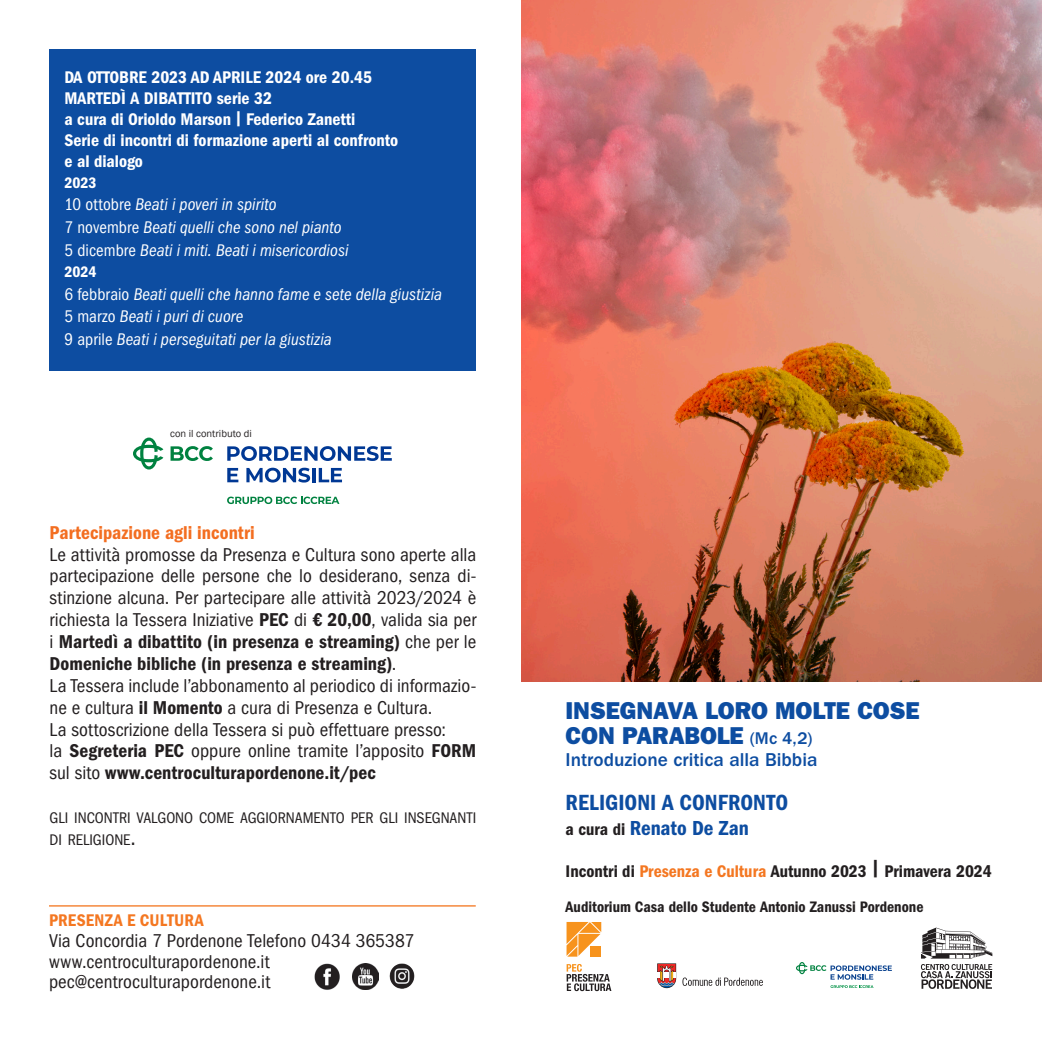
<style>
.page{position:relative;width:1042px;height:1042px;background:#fff}
.page>*{position:absolute;margin:0;border:0;box-sizing:border-box;transform-origin:0 0}
.t1{font:24.5px "ITC Franklin Gothic Std Hvy";letter-spacing:-.005em;color:#0d4da1}
.t2{font:22.75px "ITC Franklin Gothic Std Dm Cd";color:#0d4da1}
.t3{font:21px "ITC Franklin Gothic Std Dm Cd";letter-spacing:-.005em;color:#0d4da1}
.t4{font:condensed 19.25px/21.9px "ITC Franklin Gothic Std";letter-spacing:.005em;color:#231f20;text-align:justify}
.t5{font:19.25px/21.9px "ITC Franklin Gothic Std Dm Cd";letter-spacing:.005em;color:#231f20}
.t6{font:500 19.25px "ITC Franklin Gothic Std";color:#0d4da1}
.t7{font:19.25px "ITC Franklin Gothic Std Dm Cd";color:#f36e21}
.DATA{font:italic condensed 17.5px "ITC Franklin Gothic Std";letter-spacing:.005em;color:#fff}
.t8{font:17.5px "ITC Franklin Gothic Std Dm Cd";color:#fff}
.t9{font:17.5px "ITC Franklin Gothic Std Dm Cd";color:#231f20}
.t10{font:17.5px "ITC Franklin Gothic Std Dm Cd";letter-spacing:.01em;color:#f47721}
.t11{font:condensed 15.92px/21.9px "ITC Franklin Gothic Std";color:#231f20}
.t12{font:15.75px "ITC Franklin Gothic Std Dm Cd";color:#231f20}
.DATA-2{font:15.75px "ITC Franklin Gothic Std Dm Cd";color:#fff}
.t13{font:10.5px "Franklin Gothic";color:#231f20}
.s1{font-family:"DIN Alternate";font-weight:700}
.s2{font-style:normal}
.s3{font-family:"ITC Franklin Gothic Std Dm Cd";font-stretch:normal}
.s4{font-family:"ITC Franklin Gothic Std";font-stretch:condensed}
.s5{font-size:22.75px}
.s6{font-family:"ITC Franklin Gothic Std";font-weight:500;font-size:17.5px}
.s7{font-size:17.5px;color:#231f20}
.s8{color:#f47721}
</style>
<div class="page">
<svg style="left:657px;top:963px;width:19px;height:25px"></svg>
<svg style="left:682px;top:977px;width:81px;height:9px"></svg>
<svg style="left:921px;top:927px;width:71px;height:31px"></svg>
<svg style="left:921px;top:964px;width:71px;height:25px"></svg>
<svg style="left:566px;top:922px;width:35px;height:34px"></svg>
<svg style="left:566px;top:964px;width:45px;height:27px"></svg>
<svg style="left:796px;top:962px;width:96px;height:17px"></svg>
<svg style="left:830px;top:985px;width:43px;height:3px"></svg>
<img style="left:521px;top:0;width:521px;height:681px">
<div style="left:50px;top:50px;width:426px;height:321px;background:#0d4da1"></div>
<hr style="left:49px;top:905px;width:427px;height:1px;background:#f47721">
<img style="left:314px;top:963px;width:26px;height:27px">
<img style="left:352px;top:963px;width:26px;height:26px">
<img style="left:389px;top:963px;width:26px;height:26px">
<svg style="left:133px;top:437px;width:80px;height:32px"></svg>
<svg style="left:227px;top:496px;width:112px;height:8px"></svg>
<svg style="left:227px;top:446px;width:165px;height:15px"></svg>
<svg style="left:227px;top:468px;width:11px;height:14px"></svg>
<svg style="left:246px;top:468px;width:64px;height:14px"></svg>
<hr style="left:312px;top:468px;width:3px;height:14px;background:#003894">
<svg style="left:319px;top:468px;width:23px;height:14px"></svg>
<p class="t8" style="left:64px;top:67px;width:309px">DA OTTOBRE 2023 AD APRILE 2024 ore 20.45</p>
<p class="t8" style="left:64px;top:88px;width:209px">MARTEDÌ A DIBATTITO serie 32</p>
<p class="t8" style="left:64px;top:109px;width:292px">a cura di Orioldo Marson <span class="s1">|</span> Federico Zanetti</p>
<p class="t8" style="left:64px;top:130px;width:335px">Serie di incontri di formazione aperti al confronto</p>
<p class="t8" style="left:64px;top:151px;width:80px">e al dialogo</p>
<p class="DATA-2" style="left:64px;top:173px;width:34px">2023</p>
<p class="DATA" style="left:64px;top:195px;width:214px"><span class="s2">10 ottobre</span> Beati i poveri in spirito</p>
<p class="DATA" style="left:64px;top:218px;width:279px"><span class="s2">7 novembre</span> Beati quelli che sono nel pianto</p>
<p class="DATA" style="left:64px;top:240px;width:285px"><span class="s2">5 dicembre</span> Beati i miti. Beati i misericordiosi</p>
<p class="DATA-2" style="left:64px;top:263px;width:34px">2024</p>
<p class="DATA" style="left:64px;top:284px;width:379px"><span class="s2">6 febbraio</span> Beati quelli che hanno fame e sete della giustizia</p>
<p class="DATA" style="left:64px;top:307px;width:180px"><span class="s2">5 marzo</span> Beati i puri di cuore</p>
<p class="DATA" style="left:64px;top:330px;width:269px"><span class="s2">9 aprile</span> Beati i perseguitati per la giustizia</p>
<p class="t13" style="left:170px;top:427px;width:83px">con il contributo di</p>
<p class="t7" style="left:50px;top:521px;width:207px">Partecipazione agli incontri</p>
<p class="t4" style="left:50px;top:543px;width:428px">Le attività promosse da Presenza e Cultura sono aperte alla partecipazione delle persone che lo desiderano, senza di&shy;stinzione alcuna. Per partecipare alle attività 2023/2024 è richiesta la Tessera Iniziative <span class="s3">PEC</span> di <span class="s3">€ 20,00</span>, valida sia per i <span class="s3">Martedì a dibattito (in presenza e streaming)</span> che per le <span class="s3">Domeniche bibliche (in presenza e streaming)</span>.</p>
<p class="t4" style="left:50px;top:675px;width:428px">La Tessera include l’abbonamento al periodico di informazio&shy;ne e cultura <span class="s3">il Momento</span> a cura di Presenza e Cultura.</p>
<p class="t4" style="left:50px;top:718px;width:398px">La sottoscrizione della Tessera si può effettuare presso:</p>
<p class="t5" style="left:50px;top:740px;width:428px"><span class="s4">la</span> Segreteria PEC <span class="s4">oppure online tramite l’apposito</span> FORM <span class="s4">sul sito</span> www.centroculturapordenone.it/pec</p>
<p class="t11" style="left:50px;top:807px;width:428px">GLI INCONTRI VALGONO COME AGGIORNAMENTO PER GLI INSEGNANTI<br>DI RELIGIONE<span class="s5">.</span></p>
<p class="t10" style="left:49px;top:910px;width:156px">PRESENZA E CULTURA</p>
<p class="t4" style="left:49px;top:930px;width:367px">Via Concordia 7 Pordenone Telefono 0434 365387</p>
<p class="t4" style="left:49px;top:951px;width:222px">www.centroculturapordenone.it</p>
<p class="t4" style="left:49px;top:970px;width:223px">pec@centroculturapordenone.it</p>
<p class="t1" style="left:566px;top:696px;width:356px">INSEGNAVA LORO MOLTE COSE</p>
<p class="t1" style="left:566px;top:721px;width:248px">CON PARABOLE <span class="s6">(Mc 4,2)</span></p>
<p class="t6" style="left:566px;top:749px;width:253px">Introduzione critica alla Bibbia</p>
<p class="t2" style="left:566px;top:789px;width:224px">RELIGIONI A CONFRONTO</p>
<p class="t3" style="left:566px;top:816px;width:185px"><span class="s7">a cura di</span> Renato De Zan</p>
<p class="t9" style="left:566px;top:861px;width:428px">Incontri di <span class="s8">Presenza e Cultura</span> Autunno 2023 | Primavera 2024</p>
<p class="t12" style="left:566px;top:897px;width:359px">Auditorium Casa dello Studente Antonio Zanussi Pordenone</p>
</div>
